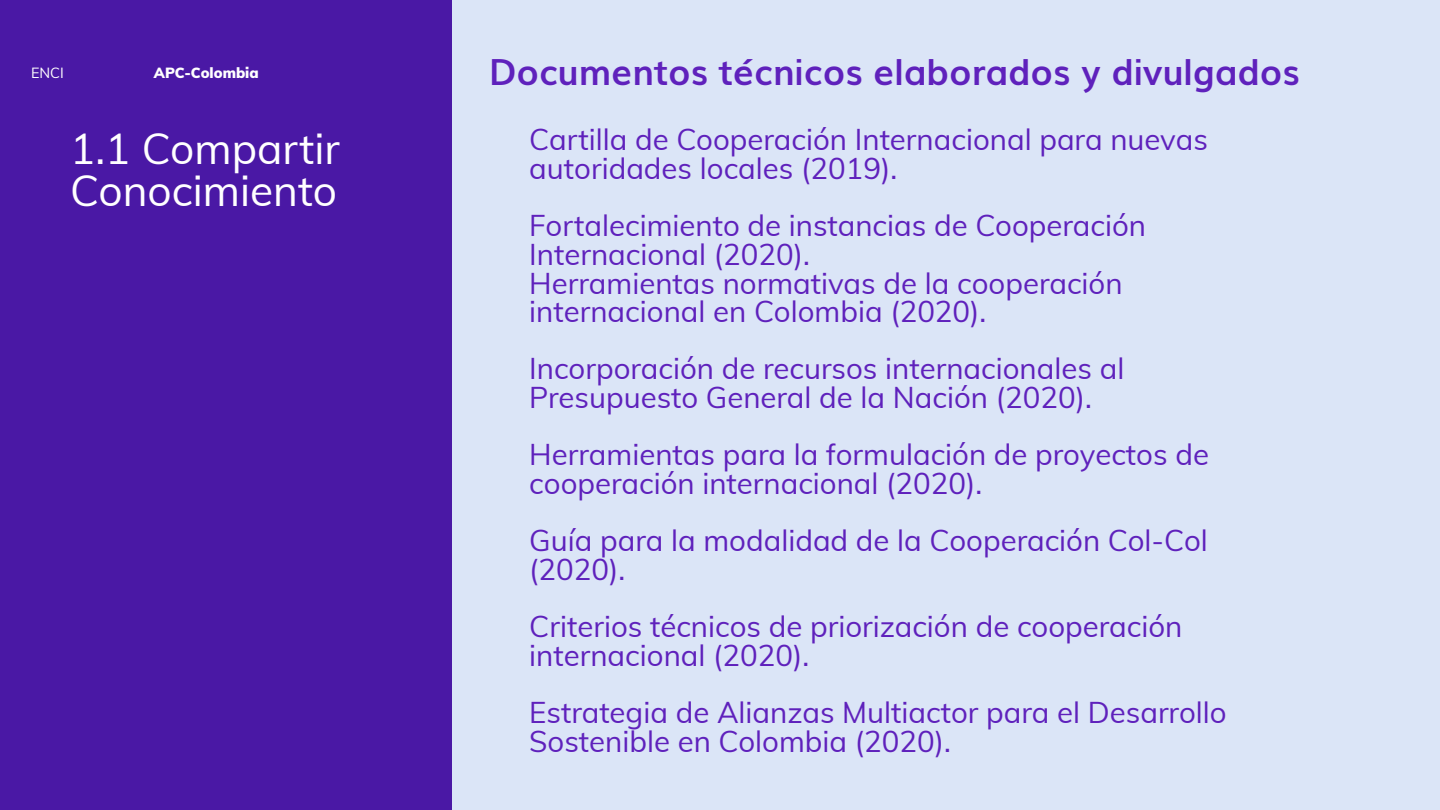
<style>
.page{position:relative;width:1440px;height:810px;background:#dbe5f7}
.page>*{position:absolute;margin:0;border:0;box-sizing:border-box;transform-origin:0 0}
.t1{font:42.38px/41.2px "Muli";color:#fff}
.t2{font:700 36.08px "Muli";color:#5f21bc}
.t3{font:29.4px/28.7px "Muli";color:#5f21bc}
.t4{font:900 14.4px "Muli";color:#fff}
.t5{font:14.4px "Muli";color:#fff}
</style>
<div class="page">
<div style="left:0;top:0;width:452px;height:810px;background:#4a18a5"></div>
<p class="t5" style="left:31px;top:62px;width:34px">ENCI</p>
<p class="t4" style="left:154px;top:62px;width:106px">APC-Colombia</p>
<h1 class="t1" style="left:70px;top:126px;width:271px">1.1 Compartir<br>Conocimiento</h1>
<p class="t2" style="left:489px;top:43px;width:812px">Documentos técnicos elaborados y divulgados</p>
<p class="t3" style="left:529px;top:124px;width:680px">Cartilla de Cooperación Internacional para nuevas autoridades locales (2019).</p>
<p class="t3" style="left:529px;top:210px;width:618px">Fortalecimiento de instancias de Cooperación Internacional (2020).<br>Herramientas normativas de la cooperación internacional en Colombia (2020).</p>
<p class="t3" style="left:529px;top:353px;width:597px">Incorporación de recursos internacionales al<br>Presupuesto General de la Nación (2020).</p>
<p class="t3" style="left:529px;top:439px;width:681px">Herramientas para la formulación de proyectos de cooperación internacional (2020).</p>
<p class="t3" style="left:529px;top:525px;width:680px">Guía para la modalidad de la Cooperación Col-Col (2020).</p>
<p class="t3" style="left:529px;top:611px;width:655px">Criterios técnicos de priorización de cooperación internacional (2020).</p>
<p class="t3" style="left:529px;top:697px;width:699px">Estrategia de Alianzas Multiactor para el Desarrollo<br>Sostenible en Colombia (2020).</p>
</div>
